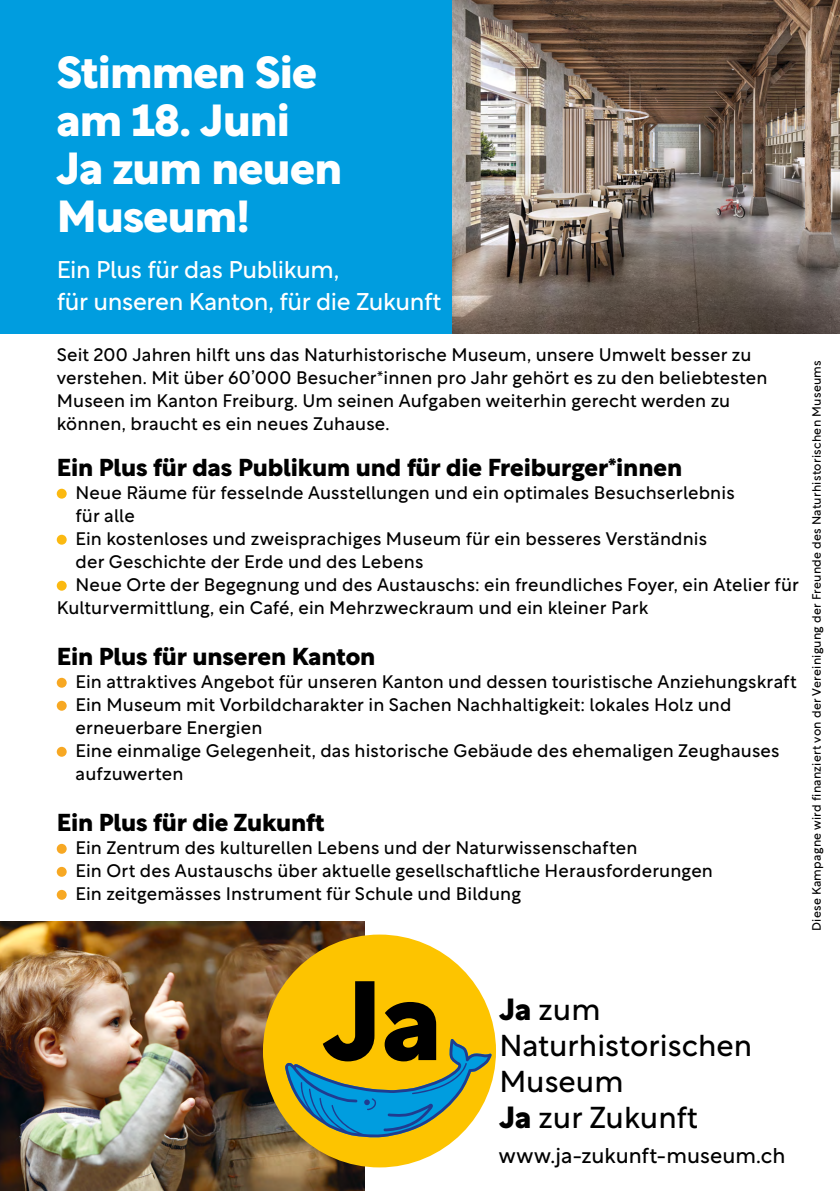
<style>
.page{position:relative;width:840px;height:1191px;background:#fff}
.page>*{position:absolute;margin:0;border:0;box-sizing:border-box;transform-origin:0 0}
.t1{font:800 44px/48px "Rotunda";letter-spacing:-.015em;color:#fff}
.t2{font:30px "Rotunda";color:#000}
.t3{font:800 24px "Rotunda";letter-spacing:-.005em;color:#000}
.t4{font:24px "Rotunda";letter-spacing:-.02em;color:#fff}
.t5{font:21.2px "Rotunda";color:#000}
.t6{font:18px/23px "Rotunda";letter-spacing:.01em;color:#000}
.t7{font:12px "Rotunda";letter-spacing:.025em;color:#000}
.s1{font-weight:800}
</style>
<div class="page">
<img style="left:0;top:921px;width:364px;height:270px">
<div style="left:57px;top:489px;width:10px;height:9px;background:#fbb911;border-radius:50%"></div>
<div style="left:57px;top:535px;width:10px;height:9px;background:#fbb911;border-radius:50%"></div>
<div style="left:57px;top:581px;width:10px;height:9px;background:#fbb911;border-radius:50%"></div>
<div style="left:57px;top:678px;width:10px;height:9px;background:#f7a823;border-radius:50%"></div>
<div style="left:57px;top:701px;width:10px;height:9px;background:#f7a823;border-radius:50%"></div>
<div style="left:57px;top:747px;width:10px;height:9px;background:#f7a823;border-radius:50%"></div>
<div style="left:57px;top:844px;width:10px;height:9px;background:#f7a823;border-radius:50%"></div>
<div style="left:57px;top:867px;width:10px;height:9px;background:#f7a823;border-radius:50%"></div>
<div style="left:57px;top:890px;width:10px;height:9px;background:#f7a823;border-radius:50%"></div>
<div style="left:0;top:0;width:839px;height:333px;background:#009ddf"></div>
<img style="left:452px;top:0;width:387px;height:333px">
<div style="left:263px;top:934px;width:232px;height:233px;background:#fdc400;border-radius:50%"></div>
<svg style="left:285px;top:981px;width:206px;height:157px"></svg>
<p class="t1" style="left:57px;top:45px;width:261px">Stimmen Sie am 18. Juni</p>
<p class="t1" style="left:57px;top:141px;width:287px">Ja zum neuen<br>Museum!</p>
<p class="t4" style="left:57px;top:250px;width:284px">Ein Plus für das Publikum,</p>
<p class="t4" style="left:57px;top:282px;width:386px">für unseren Kanton, für die Zukunft</p>
<p class="t6" style="left:57px;top:341px;width:711px">Seit 200 Jahren hilft uns das Naturhistorische Museum, unsere Umwelt besser zu verstehen. Mit über 60’000 Besucher*innen pro Jahr gehört es zu den beliebtesten Museen im Kanton Freiburg. Um seinen Aufgaben weiterhin gerecht werden zu können, braucht es ein neues Zuhause.</p>
<p class="t3" style="left:57px;top:447px;width:626px">Ein Plus für das Publikum und für die Freiburger*innen</p>
<p class="t6" style="left:75px;top:479px;width:660px">Neue Räume für fesselnde Ausstellungen und ein optimales Besuchserlebnis für alle</p>
<p class="t6" style="left:75px;top:525px;width:632px">Ein kostenloses und zweisprachiges Museum für ein besseres Verständnis</p>
<p class="t6" style="left:75px;top:548px;width:349px">der Geschichte der Erde und des Lebens</p>
<p class="t6" style="left:57px;top:571px;width:743px;text-indent:19px">Neue Orte der Begegnung und des Austauschs: ein freundliches Foyer, ein Atelier für<br>Kulturvermittlung, ein Café, ein Mehrzweckraum und ein kleiner Park</p>
<p class="t3" style="left:57px;top:636px;width:320px">Ein Plus für unseren Kanton</p>
<p class="t6" style="left:75px;top:668px;width:722px">Ein attraktives Angebot für unseren Kanton und dessen touristische Anziehungskraft</p>
<p class="t6" style="left:75px;top:691px;width:657px">Ein Museum mit Vorbildcharakter in Sachen Nachhaltigkeit: lokales Holz und</p>
<p class="t6" style="left:75px;top:714px;width:188px">erneuerbare Energien</p>
<p class="t6" style="left:75px;top:737px;width:705px">Eine einmalige Gelegenheit, das historische Gebäude des ehemaligen Zeughauses</p>
<p class="t6" style="left:75px;top:760px;width:109px">aufzuwerten</p>
<p class="t3" style="left:57px;top:802px;width:269px">Ein Plus für die Zukunft</p>
<p class="t6" style="left:75px;top:834px;width:563px">Ein Zentrum des kulturellen Lebens und der Naturwissenschaften</p>
<p class="t6" style="left:75px;top:857px;width:638px">Ein Ort des Austauschs über aktuelle gesellschaftliche Herausforderungen</p>
<p class="t6" style="left:75px;top:880px;width:447px">Ein zeitgemässes Instrument für Schule und Bildung</p>
<p class="t7" style="left:806px;top:931px;width:572px;rotate:-90deg">Diese Kampagne wird finanziert von der Vereinigung der Freunde des Naturhistorischen Museums</p>
<p class="t2" style="left:499px;top:984px;width:103px"><span class="s1">Ja</span> zum</p>
<p class="t2" style="left:499px;top:1020px;width:254px">Naturhistorischen</p>
<p class="t2" style="left:499px;top:1056px;width:126px">Museum</p>
<p class="t2" style="left:499px;top:1092px;width:200px"><span class="s1">Ja</span> zur Zukunft</p>
<p class="t5" style="left:498px;top:1138px;width:288px">www.ja-zukunft-museum.ch</p>
</div>
